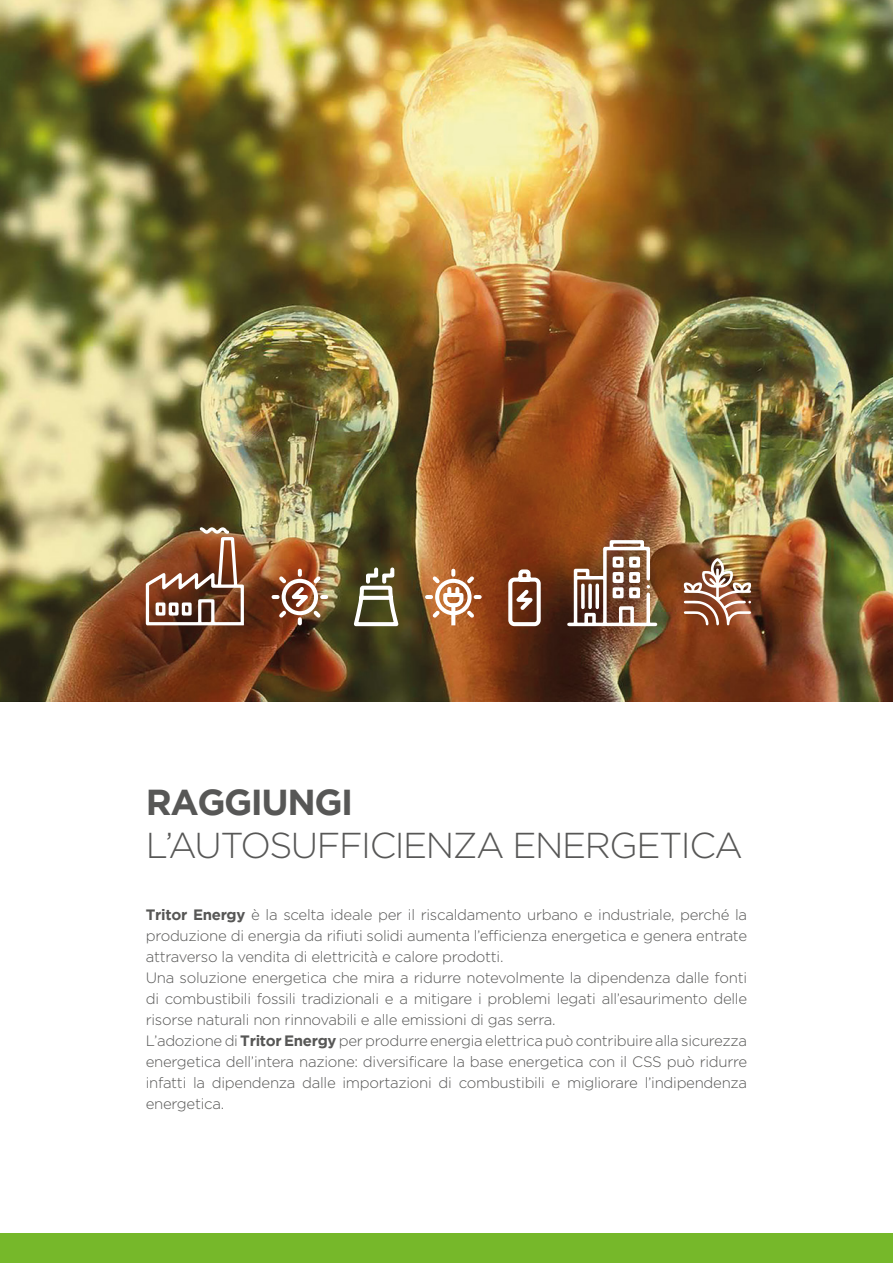
<style>
.page{position:relative;width:893px;height:1263px;background:#fff}
.page>*{position:absolute;margin:0;border:0;box-sizing:border-box;transform-origin:0 0}
.t1{font:300 36px "Gotham";letter-spacing:-.04em;color:#575756}
.t2{font:700 36px "Gotham";letter-spacing:-.04em;color:#575756}
.t3{font:300 15px/21px "Gotham";letter-spacing:-.02em;color:#575756}
.s1{font-weight:700}
</style>
<div class="page">
<div style="left:0;top:1233px;width:893px;height:30px;background:#76b82a"></div>
<img style="left:0;top:0;width:893px;height:701px">
<svg style="left:423px;top:567px;width:61px;height:54px"></svg>
<svg style="left:451px;top:605px;width:4px;height:20px"></svg>
<img style="left:269px;top:567px;width:61px;height:60px">
<img style="left:351px;top:0;width:50px;height:629px">
<svg style="left:506px;top:567px;width:37px;height:61px"></svg>
<img style="left:146px;top:526px;width:98px;height:99px">
<img style="left:567px;top:540px;width:90px;height:86px">
<img style="left:683px;top:558px;width:68px;height:68px">
<h1 class="t2" style="left:146px;top:781px;width:209px">RAGGIUNGI</h1>
<h1 class="t1" style="left:146px;top:826px;width:599px">L’AUTOSUFFICIENZA ENERGETICA</h1>
<p class="t3" style="left:146px;top:904px;width:603px"><span class="s1">Tritor Energy</span> è la scelta ideale per il riscaldamento urbano e industriale, perché la produzione di energia da rifiuti solidi aumenta l’efficienza energetica e genera entrate attraverso la vendita di elettricità e calore prodotti.<br>Una soluzione energetica che mira a ridurre notevolmente la dipendenza dalle fonti di combustibili fossili tradizionali e a mitigare i problemi legati all’esaurimento delle risorse naturali non rinnovabili e alle emissioni di gas serra.<br>L’adozione di <span class="s1">Tritor Energy</span> per produrre energia elettrica può contribuire alla sicurezza energetica dell’intera nazione: diversificare la base energetica con il CSS può ridurre infatti la dipendenza dalle importazioni di combustibili e migliorare l’indipendenza energetica.</p>
</div>
